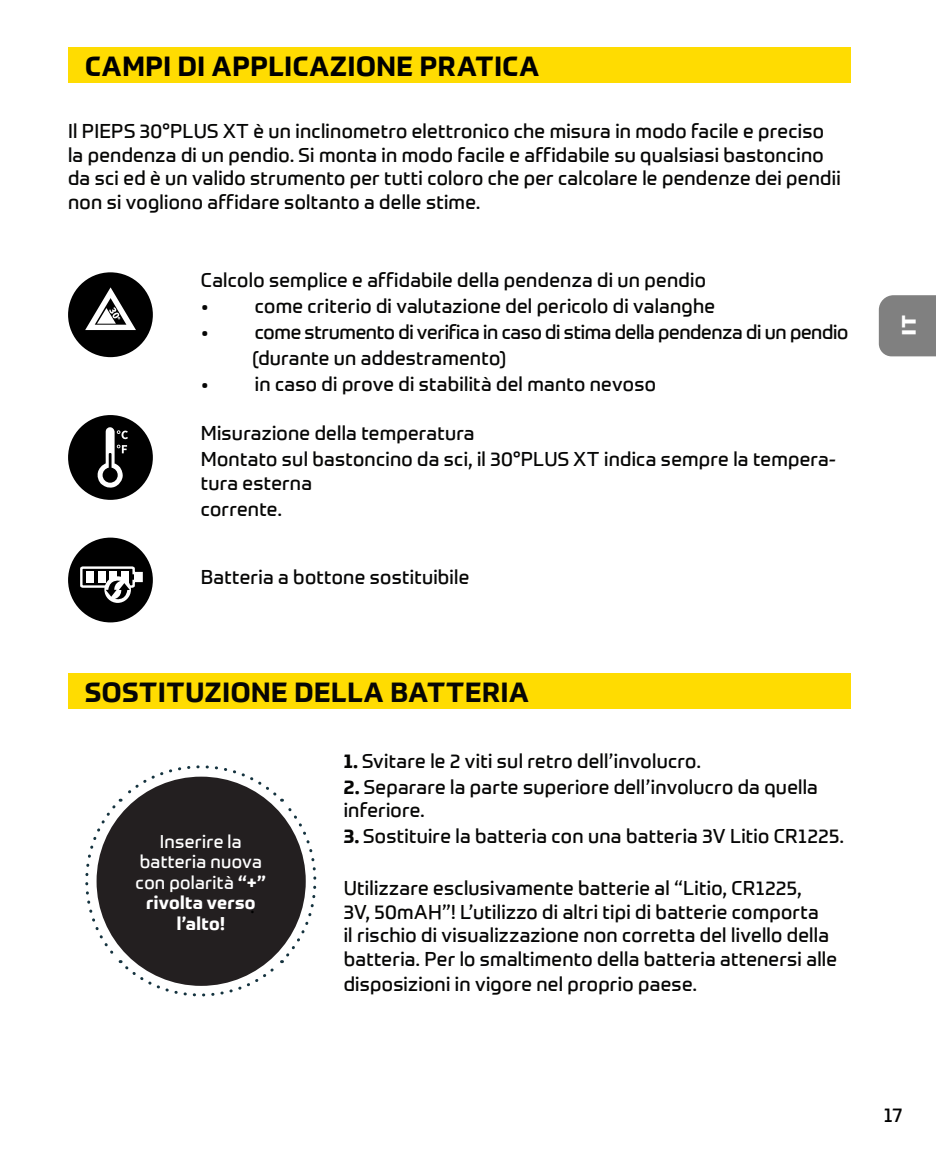
<style>
.page{position:relative;width:936px;height:1149px;background:#fff}
.page>*{position:absolute;margin:0;border:0;box-sizing:border-box;transform-origin:0 0}
.t1{font:700 27px "Prometo";letter-spacing:.02em;color:#000}
.t2{font:700 27px "Prometo";letter-spacing:.025em;color:#060605}
.t3{font:900 21px "Source Sans Pro";color:#fff;scale:1.1 1}
.t4{font:21px "Source Sans Pro";color:#000}
.t5{font:19.5px/23.4px "Prometo";letter-spacing:.015em;color:#060605}
.t6{font:19.5px/26.1px "Prometo";letter-spacing:-.015em;color:#060605}
.t7{font:19.5px "Prometo";color:#000}
.t8{font:18px/20.7px "Prometo";letter-spacing:.015em;color:#fff;text-align:center}
.s1{font-weight:700}
</style>
<div class="page">
<div style="left:878px;top:295px;width:57px;height:61px;background:#808080"></div>
<div style="left:68px;top:47px;width:782px;height:35px;background:#ffdc01"></div>
<div style="left:68px;top:673px;width:782px;height:35px;background:#ffdc01"></div>
<div style="left:68px;top:415px;width:85px;height:84px;background:#000;border-radius:50%"></div>
<div style="left:68px;top:537px;width:85px;height:85px;background:#000;border-radius:50%"></div>
<div style="left:68px;top:272px;width:85px;height:85px;background:#000;border-radius:50%"></div>
<svg style="left:85px;top:287px;width:51px;height:43px"></svg>
<svg style="left:97px;top:427px;width:31px;height:61px"></svg>
<div style="left:104px;top:576px;width:27px;height:26px;background:#fff;border-radius:50%"></div>
<svg style="left:80px;top:566px;width:63px;height:35px"></svg>
<svg style="left:85px;top:765px;width:232px;height:232px"></svg>
<div style="left:97px;top:776px;width:209px;height:209px;background:#231f20;border-radius:50%"></div>
<h1 class="t1" style="left:85px;top:49px;width:455px">CAMPI DI APPLICAZIONE PRATICA</h1>
<p class="t5" style="left:68px;top:119px;width:774px">Il PIEPS 30°PLUS XT è un inclinometro elettronico che misura in modo facile e preciso la pendenza di un pendio. Si monta in modo facile e affidabile su qualsiasi bastoncino da sci ed è un valido strumento per tutti coloro che per calcolare le pendenze dei pendii non si vogliono affidare soltanto a delle stime.</p>
<p class="t5" style="left:201px;top:268px;width:506px">Calcolo semplice e affidabile della pendenza di un pendio</p>
<p class="t5" style="left:201px;top:294px;width:516px">• come criterio di valutazione del pericolo di valanghe</p>
<p class="t6" style="left:252px;top:319px;width:597px;text-indent:-51px">• come strumento di verifica in caso di stima della pendenza di un pendio (durante un addestramento)</p>
<p class="t5" style="left:201px;top:372px;width:456px">• in caso di prove di stabilità del manto nevoso</p>
<p class="t5" style="left:201px;top:420px;width:636px;line-height:26.1px">Misurazione della temperatura<br>Montato sul bastoncino da sci, il 30°PLUS XT indica sempre la tempera-</p>
<p class="t5" style="left:201px;top:469px;width:113px;line-height:26.1px">tura esterna corrente.</p>
<p class="t5" style="left:201px;top:564px;width:270px">Batteria a bottone sostituibile</p>
<h1 class="t2" style="left:85px;top:675px;width:445px">SOSTITUZIONE DELLA BATTERIA</h1>
<p class="t8" style="left:136px;top:830px;width:132px">Inserire la batteria nuova con polarità <span class="s1">“+” rivolta verso l’alto!</span></p>
<p class="t4" style="left:249px;top:892px;width:8px">!</p>
<p class="t5" style="left:344px;top:748px;width:358px"><span class="s1">1.</span> Svitare le 2 viti sul retro dell’involucro.</p>
<p class="t5" style="left:344px;top:774px;width:475px"><span class="s1">2.</span> Separare la parte superiore dell’involucro da quella inferiore.</p>
<p class="t5" style="left:344px;top:824px;width:501px"><span class="s1">3.</span> Sostituire la batteria con una batteria 3V Litio CR1225.</p>
<p class="t5" style="left:344px;top:876px;width:495px">Utilizzare esclusivamente batterie al “Litio, CR1225,<br>3V, 50mAH”! L’utilizzo di altri tipi di batterie comporta<br>il rischio di visualizzazione non corretta del livello della batteria. Per lo smaltimento della batteria attenersi alle</p>
<p class="t5" style="left:344px;top:972px;width:354px">disposizioni in vigore nel proprio paese.</p>
<p class="t3" style="left:894px;top:336px;width:20px;rotate:-90deg">IT</p>
<p class="t7" style="left:883px;top:1102px;width:20px">17</p>
</div>
